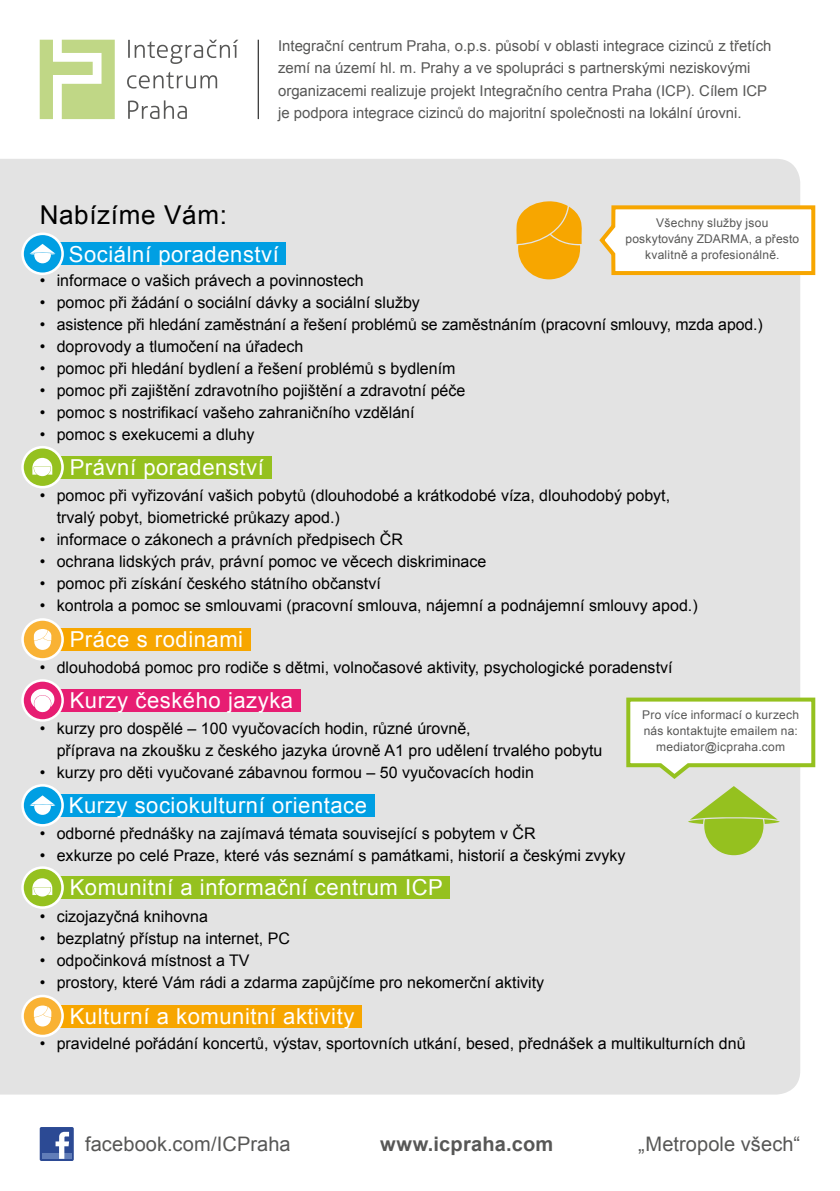
<style>
.page{position:relative;width:840px;height:1191px;background:#fff}
.page>*{position:absolute;margin:0;border:0;box-sizing:border-box;transform-origin:0 0}
.t1{font:26px "Arial";letter-spacing:.025em;color:#000}
.t2{font:22px "Arial";letter-spacing:.025em;color:#fff}
.t3{font:20px "Arial";letter-spacing:.005em;color:#575756}
.t4{font:700 20px "Arial";letter-spacing:.01em;color:#575756}
.t5{font:16px/22px "Arial";color:#000}
.t6{font:14.8px/22.4px "Arial";color:#575756}
.t7{font:12px/16px "Arial";letter-spacing:.02em;color:#575756;text-align:center}
</style>
<div class="page">
<div style="left:0;top:159px;width:799px;height:935px;background:#e3e3e3"></div>
<svg style="left:40px;top:40px;width:75px;height:79px"></svg>
<svg style="left:128px;top:40px;width:110px;height:24px"></svg>
<svg style="left:127px;top:72px;width:90px;height:17px"></svg>
<svg style="left:128px;top:100px;width:59px;height:19px"></svg>
<hr style="left:257px;top:40px;width:1px;height:79px;background:#000">
<div style="left:40px;top:1127px;width:34px;height:34px;background:#2c4a94;border-radius:2px"></div>
<div style="left:42px;top:1153px;width:29px;height:5px;background:#617db8"></div>
<svg style="left:55px;top:1131px;width:14px;height:27px"></svg>
<svg style="left:596px;top:203px;width:220px;height:74px"></svg>
<div style="left:31px;top:628px;width:219px;height:23px;background:#f7a600"></div>
<svg style="left:21px;top:618px;width:43px;height:42px"></svg>
<svg style="left:24px;top:621px;width:37px;height:37px"></svg>
<div style="left:34px;top:1005px;width:327px;height:22px;background:#f7a600"></div>
<svg style="left:21px;top:994px;width:43px;height:43px"></svg>
<svg style="left:24px;top:997px;width:37px;height:37px"></svg>
<div style="left:31px;top:456px;width:240px;height:22px;background:#95c11f"></div>
<svg style="left:21px;top:446px;width:43px;height:42px"></svg>
<svg style="left:24px;top:448px;width:37px;height:38px"></svg>
<div style="left:31px;top:876px;width:418px;height:23px;background:#95c11f"></div>
<svg style="left:21px;top:866px;width:43px;height:43px"></svg>
<svg style="left:24px;top:869px;width:37px;height:37px"></svg>
<div style="left:31px;top:689px;width:269px;height:23px;background:#e71d72"></div>
<svg style="left:21px;top:679px;width:43px;height:42px"></svg>
<svg style="left:24px;top:681px;width:37px;height:38px"></svg>
<div style="left:31px;top:243px;width:254px;height:22px;background:#009fe3"></div>
<svg style="left:21px;top:232px;width:43px;height:43px"></svg>
<svg style="left:24px;top:235px;width:37px;height:37px"></svg>
<div style="left:32px;top:794px;width:342px;height:22px;background:#009fe3"></div>
<svg style="left:21px;top:784px;width:43px;height:42px"></svg>
<svg style="left:24px;top:786px;width:37px;height:38px"></svg>
<svg style="left:624px;top:695px;width:192px;height:160px"></svg>
<svg style="left:516px;top:201px;width:66px;height:78px;background:#f2b22f"></svg>
<p class="t6" style="left:278px;top:34px;width:494px">Integrační centrum Praha, o.p.s. působí v oblasti integrace cizinců z třetích zemí na území hl. m. Prahy a ve spolupráci s partnerskými neziskovými organizacemi realizuje projekt Integračního centra Praha (ICP). Cílem ICP je podpora integrace cizinců do majoritní společnosti na lokální úrovni.</p>
<h1 class="t1" style="left:40px;top:198px;width:188px">Nabízíme Vám:</h1>
<h2 class="t2" style="left:69px;top:239px;width:211px">Sociální poradenství</h2>
<p class="t7" style="left:625px;top:215px;width:175px">Všechny služby jsou poskytovány ZDARMA, a přesto kvalitně a profesionálně.</p>
<p class="t5" style="left:40px;top:269px;width:325px">• informace o vašich právech a povinnostech</p>
<p class="t5" style="left:40px;top:291px;width:381px">• pomoc při žádání o sociální dávky a sociální služby</p>
<p class="t5" style="left:40px;top:313px;width:724px">• asistence při hledání zaměstnání a řešení problémů se zaměstnáním (pracovní smlouvy, mzda apod.)</p>
<p class="t5" style="left:40px;top:335px;width:265px">• doprovody a tlumočení na úřadech</p>
<p class="t5" style="left:40px;top:357px;width:417px">• pomoc při hledání bydlení a řešení problémů s bydlením</p>
<p class="t5" style="left:40px;top:379px;width:427px">• pomoc při zajištění zdravotního pojištění a zdravotní péče</p>
<p class="t5" style="left:40px;top:401px;width:376px">• pomoc s nostrifikací vašeho zahraničního vzdělání</p>
<p class="t5" style="left:40px;top:423px;width:216px">• pomoc s exekucemi a dluhy</p>
<h2 class="t2" style="left:70px;top:453px;width:195px">Právní poradenství</h2>
<p class="t5" style="left:57px;top:484px;width:614px;text-indent:-17px">• pomoc při vyřizování vašich pobytů (dlouhodobé a krátkodobé víza, dlouhodobý pobyt, trvalý pobyt, biometrické průkazy apod.)</p>
<p class="t5" style="left:40px;top:528px;width:364px">• informace o zákonech a právních předpisech ČR</p>
<p class="t5" style="left:40px;top:550px;width:448px">• ochrana lidských práv, právní pomoc ve věcech diskriminace</p>
<p class="t5" style="left:40px;top:572px;width:342px">• pomoc při získání českého státního občanství</p>
<p class="t5" style="left:40px;top:594px;width:659px">• kontrola a pomoc se smlouvami (pracovní smlouva, nájemní a podnájemní smlouvy apod.)</p>
<h2 class="t2" style="left:70px;top:625px;width:175px">Práce s rodinami</h2>
<p class="t5" style="left:40px;top:656px;width:634px">• dlouhodobá pomoc pro rodiče s dětmi, volnočasové aktivity, psychologické poradenství</p>
<h2 class="t2" style="left:70px;top:686px;width:225px">Kurzy českého jazyka</h2>
<p class="t5" style="left:57px;top:717px;width:547px;text-indent:-17px">• kurzy pro dospělé – 100 vyučovacích hodin, různé úrovně,<br>příprava na zkoušku z českého jazyka úrovně A1 pro udělení trvalého pobytu</p>
<p class="t5" style="left:40px;top:761px;width:495px">• kurzy pro děti vyučované zábavnou formou – 50 vyučovacích hodin</p>
<h2 class="t2" style="left:69px;top:791px;width:299px">Kurzy sociokulturní orientace</h2>
<p class="t5" style="left:40px;top:822px;width:497px">• odborné přednášky na zajímavá témata související s pobytem v ČR</p>
<p class="t5" style="left:40px;top:844px;width:587px">• exkurze po celé Praze, které vás seznámí s památkami, historií a českými zvyky</p>
<h2 class="t2" style="left:70px;top:873px;width:374px">Komunitní a informační centrum ICP</h2>
<p class="t5" style="left:40px;top:905px;width:170px">• cizojazyčná knihovna</p>
<p class="t5" style="left:40px;top:927px;width:252px">• bezplatný přístup na internet, PC</p>
<p class="t5" style="left:40px;top:949px;width:211px">• odpočinková místnost a TV</p>
<p class="t5" style="left:40px;top:971px;width:505px">• prostory, které Vám rádi a zdarma zapůjčíme pro nekomerční aktivity</p>
<h2 class="t2" style="left:70px;top:1001px;width:286px">Kulturní a komunitní aktivity</h2>
<p class="t7" style="left:642px;top:707px;width:158px">Pro více informací o kurzech nás kontaktujte emailem na: mediator@icpraha.com</p>
<p class="t5" style="left:40px;top:1032px;width:707px">• pravidelné pořádání koncertů, výstav, sportovních utkání, besed, přednášek a multikulturních dnů</p>
<p class="t3" style="left:85px;top:1131px;width:207px">facebook.com/ICPraha</p>
<p class="t4" style="left:380px;top:1131px;width:175px">www.icpraha.com</p>
<p class="t3" style="left:638px;top:1131px;width:163px">„Metropole všech“</p>
</div>
